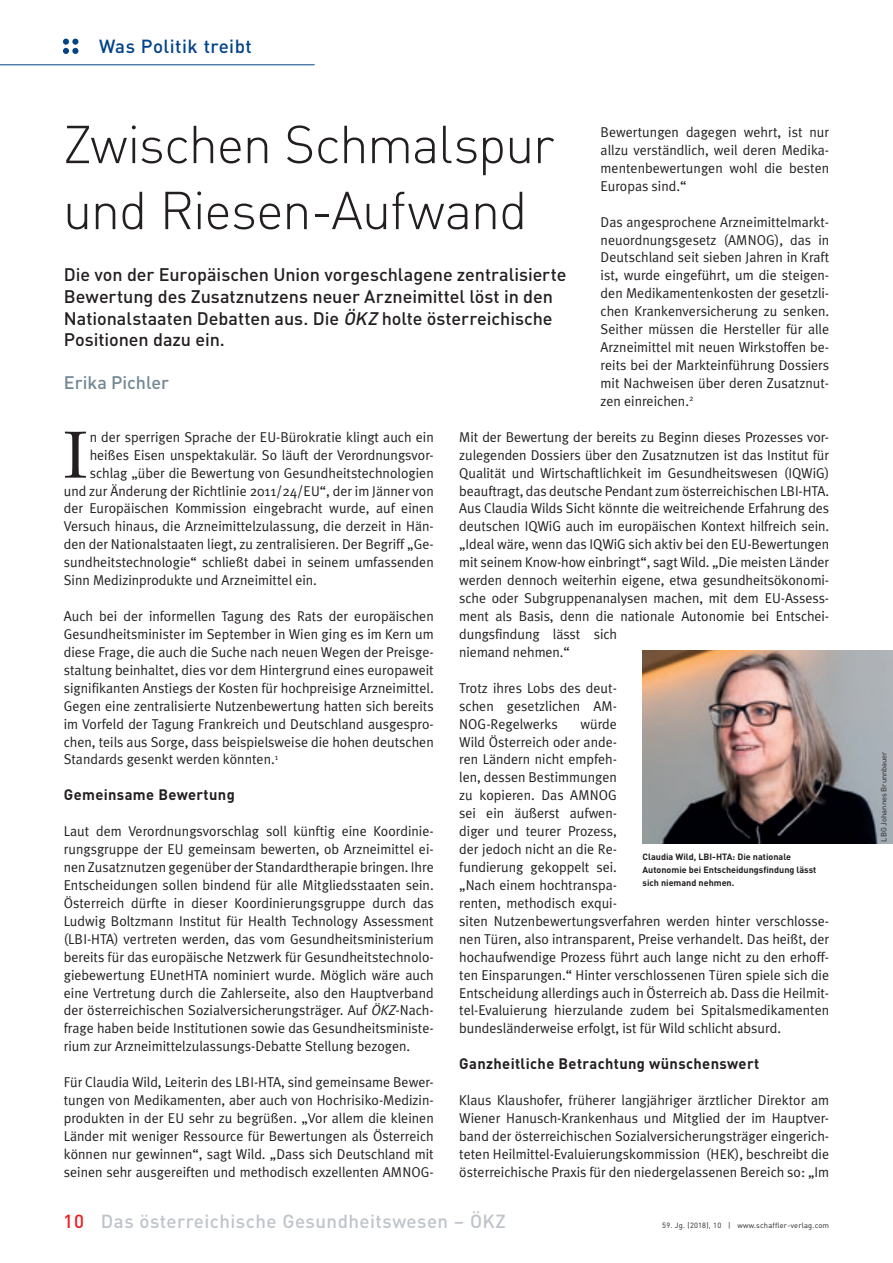
<style>
.page{position:relative;width:893px;height:1263px;background:#fff}
.page>*{position:absolute;margin:0;border:0;box-sizing:border-box;transform-origin:0 0}
.t1{font:64.5px "Janson Text LT Std";color:#231f20}
.t2{font:52.5px/66px "DIN Light Alternate";letter-spacing:-.025em;color:#231f20}
.t3{font:500 18.75px "DIN";letter-spacing:.025em;color:#bec4ca}
.t4{font:500 18.75px "DIN";letter-spacing:.025em;color:#014387}
.t5{font:500 18px/21.6px "DIN";letter-spacing:-.005em;color:#231f20}
.t6{font:500 18px "DIN";letter-spacing:-.005em;color:#728793}
.t7{font:700 15px "DIN";letter-spacing:.025em;color:#231f20}
.t8{font:14.25px/18px "Meta Plus Normal";color:#231f20;text-align:justify}
.t9{font:700 9px/12.8px "DIN";color:#231f20}
.t10{font:7.5px "DIN";letter-spacing:.015em;color:#231f20}
.s1{font-style:italic}
.s2{color:#ee1d23}
</style>
<div class="page">
<hr style="left:0;top:64px;width:315px;height:1px;background:#014387">
<svg style="left:63px;top:39px;width:15px;height:15px"></svg>
<img style="left:642px;top:650px;width:251px;height:193px">
<h3 class="t4" style="left:99px;top:35px;width:154px">Was Politik treibt</h3>
<h2 class="t2" style="left:63px;top:111px;width:493px">Zwischen Schmalspur und Riesen-Aufwand</h2>
<p class="t8" style="left:601px;top:123px;width:230px">Bewertungen dagegen wehrt, ist nur allzu verständlich, weil deren Medika&shy;mentenbewertungen wohl die besten Europas sind.“</p>
<p class="t8" style="left:601px;top:213px;width:230px">Das angesprochene Arzneimittelmarkt&shy;neuordnungsgesetz (AMNOG), das in Deutschland seit sieben Jahren in Kraft ist, wurde eingeführt, um die steigen&shy;den Medikamentenkosten der gesetzli&shy;chen Krankenversicherung zu senken.<br>Seither müssen die Hersteller für alle Arzneimittel mit neuen Wirkstoffen be&shy;reits bei der Markteinführung Dossiers mit Nachweisen über deren Zusatznut&shy;zen einreichen.<sup>2</sup></p>
<p class="t8" style="left:459px;top:428px;width:371px;text-align:left">Mit der Bewertung der bereits zu Beginn dieses Prozesses vor&shy;zulegenden Dossiers über den Zusatznutzen ist das Institut für Qualität und Wirtschaftlichkeit im Gesundheitswesen (IQWiG) beauftragt, das deutsche Pendant zum österreichischen LBI-HTA.<br>Aus Claudia Wilds Sicht könnte die weitreichende Erfahrung des deutschen IQWiG auch im europäischen Kontext hilfreich sein. „Ideal wäre, wenn das IQWiG sich aktiv bei den EU-Bewertungen mit seinem Know-how einbringt“, sagt Wild. „Die meisten Länder werden dennoch weiterhin eigene, etwa gesundheitsökonomi&shy;sche oder Subgruppenanalysen machen, mit dem EU-Assess&shy;ment als Basis, denn die nationale Autonomie bei Entschei&shy;dungsfindung lässt sich<br>niemand nehmen.“</p>
<p class="t8" style="left:459px;top:679px;width:159px">Trotz ihres Lobs des deut&shy;schen gesetzlichen AM-NOG-Regelwerks</p>
<p class="t5" style="left:64px;top:263px;width:504px">Die von der Europäischen Union vorgeschlagene zentralisierte Bewertung des Zusatznutzens neuer Arzneimittel löst in den Nationalstaaten Debatten aus. Die <span class="s1">ÖKZ</span> holte österreichische Positionen dazu ein.</p>
<p class="t6" style="left:64px;top:371px;width:107px">Erika Pichler</p>
<h1 class="t1" style="left:64px;top:414px;width:25px">I</h1>
<p class="t8" style="left:90px;top:428px;width:346px">n der sperrigen Sprache der EU-Bürokratie klingt auch ein</p>
<p class="t8" style="left:90px;top:446px;width:345px">heißes Eisen unspektakulär. So läuft der Verordnungsvor-</p>
<p class="t8" style="left:90px;top:463px;width:345px">schlag „über die Bewertung von Gesundheitstechnologien</p>
<p class="t8" style="left:64px;top:481px;width:371px">und zur Änderung der Richtlinie 2011/24/EU“, der im Jänner von</p>
<p class="t8" style="left:64px;top:499px;width:371px">der Europäischen Kommission eingebracht wurde, auf einen</p>
<p class="t8" style="left:64px;top:517px;width:371px">Versuch hinaus, die Arzneimittelzulassung, die derzeit in Hän-</p>
<p class="t8" style="left:64px;top:535px;width:371px">den der Nationalstaaten liegt, zu zentralisieren. Der Begriff „Ge-</p>
<p class="t8" style="left:64px;top:553px;width:371px">sundheitstechnologie“ schließt dabei in seinem umfassenden</p>
<p class="t8" style="left:64px;top:571px;width:255px">Sinn Medizinprodukte und Arzneimittel ein.</p>
<p class="t8" style="left:64px;top:607px;width:371px">Auch bei der informellen Tagung des Rats der europäischen Gesundheitsminister im September in Wien ging es im Kern um diese Frage, die auch die Suche nach neuen Wegen der Preisge&shy;staltung beinhaltet, dies vor dem Hintergrund eines europaweit signifikanten Anstiegs der Kosten für hochpreisige Arzneimittel.<br>Gegen eine zentralisierte Nutzenbewertung hatten sich bereits im Vorfeld der Tagung Frankreich und Deutschland ausgespro&shy;chen, teils aus Sorge, dass beispielsweise die hohen deutschen Standards gesenkt werden könnten.<sup>1</sup></p>
<p class="t7" style="left:64px;top:785px;width:173px">Gemeinsame Bewertung</p>
<p class="t8" style="left:64px;top:822px;width:371px">Laut dem Verordnungsvorschlag soll künftig eine Koordinie&shy;rungsgruppe der EU gemeinsam bewerten, ob Arzneimittel ei&shy;nen Zusatznutzen gegenüber der Standardtherapie bringen. Ihre Entscheidungen sollen bindend für alle Mitgliedsstaaten sein.<br>Österreich dürfte in dieser Koordinierungsgruppe durch das Ludwig Boltzmann Institut für Health Technology Assessment (LBI-HTA) vertreten werden, das vom Gesundheitsministerium bereits für das europäische Netzwerk für Gesundheitstechnolo&shy;giebewertung EUnetHTA nominiert wurde. Möglich wäre auch eine Vertretung durch die Zahlerseite, also den Hauptverband der österreichischen Sozialversicherungsträger. Auf <span class="s1">ÖKZ</span>-Nach&shy;frage haben beide Institutionen sowie das Gesundheitsministe&shy;rium zur Arzneimittelzulassungs-Debatte Stellung bezogen.</p>
<p class="t8" style="left:64px;top:1073px;width:371px">Für Claudia Wild, Leiterin des LBI-HTA, sind gemeinsame Bewer&shy;tungen von Medikamenten, aber auch von Hochrisiko-Medizin&shy;produkten in der EU sehr zu begrüßen. „Vor allem die kleinen Länder mit weniger Ressource für Bewertungen als Österreich können nur gewinnen“, sagt Wild. „Dass sich Deutschland mit seinen sehr ausgereiften und methodisch exzellenten AMNOG-</p>
<p class="t8" style="left:459px;top:714px;width:371px;text-align:left;text-indent:121px">würde<br>Wild Österreich oder ande-<br>ren Ländern nicht empfeh-<br>len, dessen Bestimmungen<br>zu kopieren. Das AMNOG<br>sei ein äußerst aufwen-<br>diger und teurer Prozess,<br>der jedoch nicht an die Re-<br>fundierung gekoppelt sei.<br>„Nach einem hochtranspa-<br>renten, methodisch exqui-<br>siten Nutzenbewertungsverfahren werden hinter verschlosse&shy;nen Türen, also intransparent, Preise verhandelt. Das heißt, der hochaufwendige Prozess führt auch lange nicht zu den erhoff&shy;ten Einsparungen.“ Hinter verschlossenen Türen spiele sich die Entscheidung allerdings auch in Österreich ab. Dass die Heilmit&shy;tel-Evaluierung hierzulande zudem bei Spitalsmedikamenten bundesländerweise erfolgt, ist für Wild schlicht absurd.</p>
<p class="t7" style="left:459px;top:1054px;width:302px">Ganzheitliche Betrachtung wünschenswert</p>
<p class="t8" style="left:459px;top:1091px;width:371px">Klaus Klaushofer, früherer langjähriger ärztlicher Direktor am Wiener Hanusch-Krankenhaus und Mitglied der im Hauptver&shy;band der österreichischen Sozialversicherungsträger eingerich&shy;teten Heilmittel-Evaluierungskommission (HEK), beschreibt die österreichische Praxis für den niedergelassenen Bereich so: „Im</p>
<p class="t9" style="left:642px;top:850px;width:175px">Claudia Wild, LBI-HTA: Die nationale<br>Autonomie bei Entscheidungsfindung lässt sich niemand nehmen.</p>
<h3 class="t3" style="left:64px;top:1209px;width:443px"><span class="s2">10</span> Das österreichische Gesundheitswesen – ÖKZ</h3>
<p class="t10" style="left:662px;top:1220px;width:168px">59. Jg. (2018), 10 | www.schaffler-verlag.com</p>
<p class="t10" style="left:879px;top:841px;width:92px;rotate:-90deg">LBG Johannes Brunnbauer</p>
</div>
